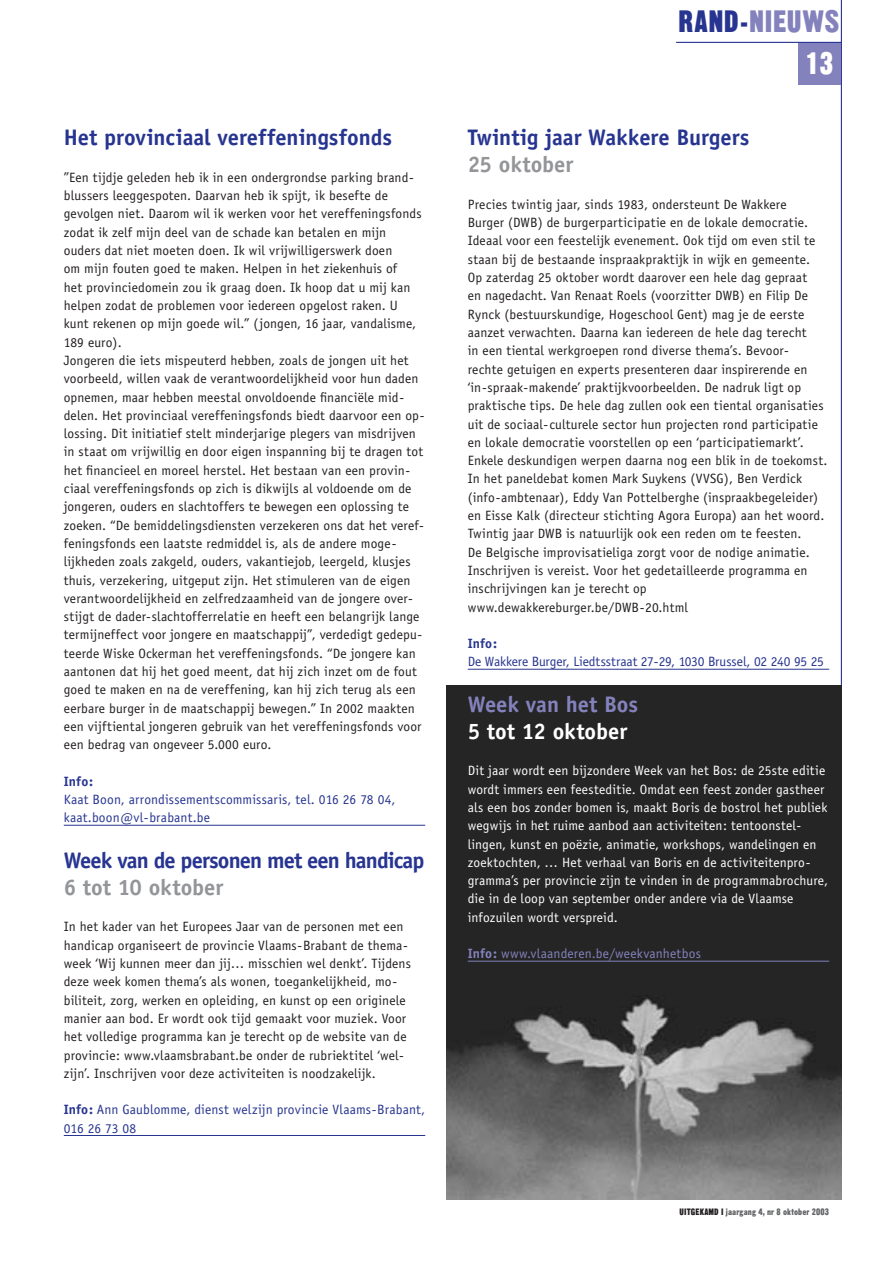
<style>
.page{position:relative;width:893px;height:1263px;background:#fff}
.page>*{position:absolute;margin:0;border:0;box-sizing:border-box;transform-origin:0 0}
.t1{font:30px/41.7px "Cg Gothic No 4";letter-spacing:-.005em;color:#8482bc;text-align:right}
.t2{font:700 22.5px "Officina Sans";letter-spacing:-.005em;color:#273591}
.t3{font:700 22.5px "Officina Sans";letter-spacing:-.04em;color:#273591}
.t4{font:700 22.5px "Officina Sans";color:#939598}
.t5{font:700 22.5px "Officina Sans";color:#8482bc}
.t6{font:700 22.5px "Officina Sans";color:#fff}
.t7{font:13.5px/18.3px "Officina Sans";letter-spacing:.01em;color:#231f20}
.t8{font:13.5px/18.3px "Officina Sans";letter-spacing:.01em;color:#fff}
.t9{font:13.5px/18.3px "Officina Sans";letter-spacing:.005em;color:#273591}
.t10{font:13.5px "Officina Sans";letter-spacing:.015em;color:#8482bc}
.t11{font:700 13.5px "Officina Sans";letter-spacing:.01em;color:#273591}
.t12{font:9px "Cg Gothic No 4";color:#636466}
.s1{font-weight:700}
.s2{color:#273591}
.s3{color:#fff}
.s4{color:#231f20}
</style>
<div class="page">
<hr style="left:841px;top:0;width:1px;height:1199px;background:#273591">
<div style="left:798px;top:43px;width:43px;height:42px;background:#8482bc"></div>
<img style="left:446px;top:685px;width:395px;height:514px">
<hr style="left:64px;top:825px;width:361px;height:1px;background:#273591">
<hr style="left:64px;top:1135px;width:361px;height:1px;background:#273591">
<hr style="left:468px;top:669px;width:361px;height:1px;background:#273591">
<hr style="left:468px;top:961px;width:361px;height:1px;background:#8482bc">
<hr style="left:676px;top:42px;width:165px;height:1px;background:#273591">
<h2 class="t2" style="left:64px;top:129px;width:330px">Het provinciaal vereffeningsfonds</h2>
<p class="t7" style="left:64px;top:169px;width:362px">”Een tijdje geleden heb ik in een ondergrondse parking brand&shy;blussers leeggespoten. Daarvan heb ik spijt, ik besefte de gevolgen niet. Daarom wil ik werken voor het vereffeningsfonds zodat ik zelf mijn deel van de schade kan betalen en mijn ouders dat niet moeten doen. Ik wil vrijwilligerswerk doen<br>om mijn fouten goed te maken. Helpen in het ziekenhuis of<br>het provinciedomein zou ik graag doen. Ik hoop dat u mij kan helpen zodat de problemen voor iedereen opgelost raken. U kunt rekenen op mijn goede wil.” (jongen, 16 jaar, vandalisme, 189 euro).<br>Jongeren die iets mispeuterd hebben, zoals de jongen uit het voorbeeld, willen vaak de verantwoordelijkheid voor hun daden opnemen, maar hebben meestal onvoldoende financiële mid&shy;delen. Het provinciaal vereffeningsfonds biedt daarvoor een op&shy;lossing. Dit initiatief stelt minderjarige plegers van misdrijven in staat om vrijwillig en door eigen inspanning bij te dragen tot het financieel en moreel herstel. Het bestaan van een provin&shy;ciaal vereffeningsfonds op zich is dikwijls al voldoende om de jongeren, ouders en slachtoffers te bewegen een oplossing te zoeken. “De bemiddelingsdiensten verzekeren ons dat het veref&shy;feningsfonds een laatste redmiddel is, als de andere moge&shy;lijkheden zoals zakgeld, ouders, vakantiejob, leergeld, klusjes thuis, verzekering, uitgeput zijn. Het stimuleren van de eigen verantwoordelijkheid en zelfredzaamheid van de jongere over&shy;stijgt de dader-slachtofferrelatie en heeft een belangrijk lange termijneffect voor jongere en maatschappij”, verdedigt gedepu&shy;teerde Wiske Ockerman het vereffeningsfonds. “De jongere kan aantonen dat hij het goed meent, dat hij zich inzet om de fout goed te maken en na de vereffening, kan hij zich terug als een eerbare burger in de maatschappij bewegen.” In 2002 maakten een vijftiental jongeren gebruik van het vereffeningsfonds voor een bedrag van ongeveer 5.000 euro.</p>
<p class="t11" style="left:64px;top:776px;width:31px">Info:</p>
<p class="t9" style="left:64px;top:791px;width:333px">Kaat Boon, arrondissementscommissaris, tel. 016 26 78 04, kaat.boon@vl-brabant.be</p>
<h2 class="t3" style="left:64px;top:851px;width:362px">Week van de personen met een handicap</h2>
<h2 class="t4" style="left:64px;top:878px;width:161px">6 tot 10 oktober</h2>
<p class="t7" style="left:64px;top:919px;width:349px">In het kader van het Europees Jaar van de personen met een handicap organiseert de provincie Vlaams-Brabant de thema&shy;week ‘Wij kunnen meer dan jij… misschien wel denkt’. Tijdens deze week komen thema’s als wonen, toegankelijkheid, mo&shy;biliteit, zorg, werken en opleiding, en kunst op een originele manier aan bod. Er wordt ook tijd gemaakt voor muziek. Voor het volledige programma kan je terecht op de website van de provincie: www.vlaamsbrabant.be onder de rubriektitel ‘wel&shy;zijn’. Inschrijven voor deze activiteiten is noodzakelijk.</p>
<p class="t9" style="left:64px;top:1102px;width:363px"><span class="s1">Info:</span> Ann Gaublomme, dienst welzijn provincie Vlaams-Brabant,<br>016 26 73 08</p>
<h1 class="t1" style="left:678px;top:4px;width:163px"><span class="s2">RAND-</span>NIEUWS<br><span class="s3">13</span></h1>
<h2 class="t2" style="left:468px;top:129px;width:283px">Twintig jaar Wakkere Burgers</h2>
<h2 class="t4" style="left:468px;top:156px;width:107px">25 oktober</h2>
<p class="t7" style="left:468px;top:196px;width:361px">Precies twintig jaar, sinds 1983, ondersteunt De Wakkere<br>Burger (DWB) de burgerparticipatie en de lokale democratie.<br>Ideaal voor een feestelijk evenement. Ook tijd om even stil te staan bij de bestaande inspraakpraktijk in wijk en gemeente.<br>Op zaterdag 25 oktober wordt daarover een hele dag gepraat<br>en nagedacht. Van Renaat Roels (voorzitter DWB) en Filip De Rynck (bestuurskundige, Hogeschool Gent) mag je de eerste aanzet verwachten. Daarna kan iedereen de hele dag terecht<br>in een tiental werkgroepen rond diverse thema’s. Bevoor&shy;rechte getuigen en experts presenteren daar inspirerende en ‘in-spraak-makende’ praktijkvoorbeelden. De nadruk ligt op praktische tips. De hele dag zullen ook een tiental organisaties uit de sociaal-culturele sector hun projecten rond participatie en lokale democratie voorstellen op een ‘participatiemarkt’.<br>Enkele deskundigen werpen daarna nog een blik in de toekomst.<br>In het paneldebat komen Mark Suykens (VVSG), Ben Verdick (info-ambtenaar), Eddy Van Pottelberghe (inspraakbegeleider) en Eisse Kalk (directeur stichting Agora Europa) aan het woord.<br>Twintig jaar DWB is natuurlijk ook een reden om te feesten.<br>De Belgische improvisatieliga zorgt voor de nodige animatie.<br>Inschrijven is vereist. Voor het gedetailleerde programma en inschrijvingen kan je terecht op www.dewakkereburger.be/DWB-20.html</p>
<p class="t11" style="left:468px;top:638px;width:31px">Info:</p>
<p class="t9" style="left:468px;top:654px;width:358px">De Wakkere Burger, Liedtsstraat 27-29, 1030 Brussel, 02 240 95 25</p>
<h2 class="t5" style="left:468px;top:695px;width:172px">Week van het Bos</h2>
<h2 class="t6" style="left:468px;top:722px;width:161px">5 tot 12 oktober</h2>
<p class="t8" style="left:468px;top:763px;width:362px">Dit jaar wordt een bijzondere Week van het Bos: de 25ste editie wordt immers een feesteditie. Omdat een feest zonder gastheer als een bos zonder bomen is, maakt Boris de bostrol het publiek wegwijs in het ruime aanbod aan activiteiten: tentoonstel&shy;lingen, kunst en poëzie, animatie, workshops, wandelingen en zoektochten, … Het verhaal van Boris en de activiteitenpro&shy;gramma’s per provincie zijn te vinden in de programmabrochure, die in de loop van september onder andere via de Vlaamse infozuilen wordt verspreid.</p>
<p class="t10" style="left:468px;top:948px;width:235px"><span class="s1">Info:</span> www.vlaanderen.be/weekvanhetbos</p>
<p class="t12" style="left:679px;top:1209px;width:151px"><span class="s4">UITGEKAMD I</span> jaargang 4, nr 8 oktober 2003</p>
</div>
